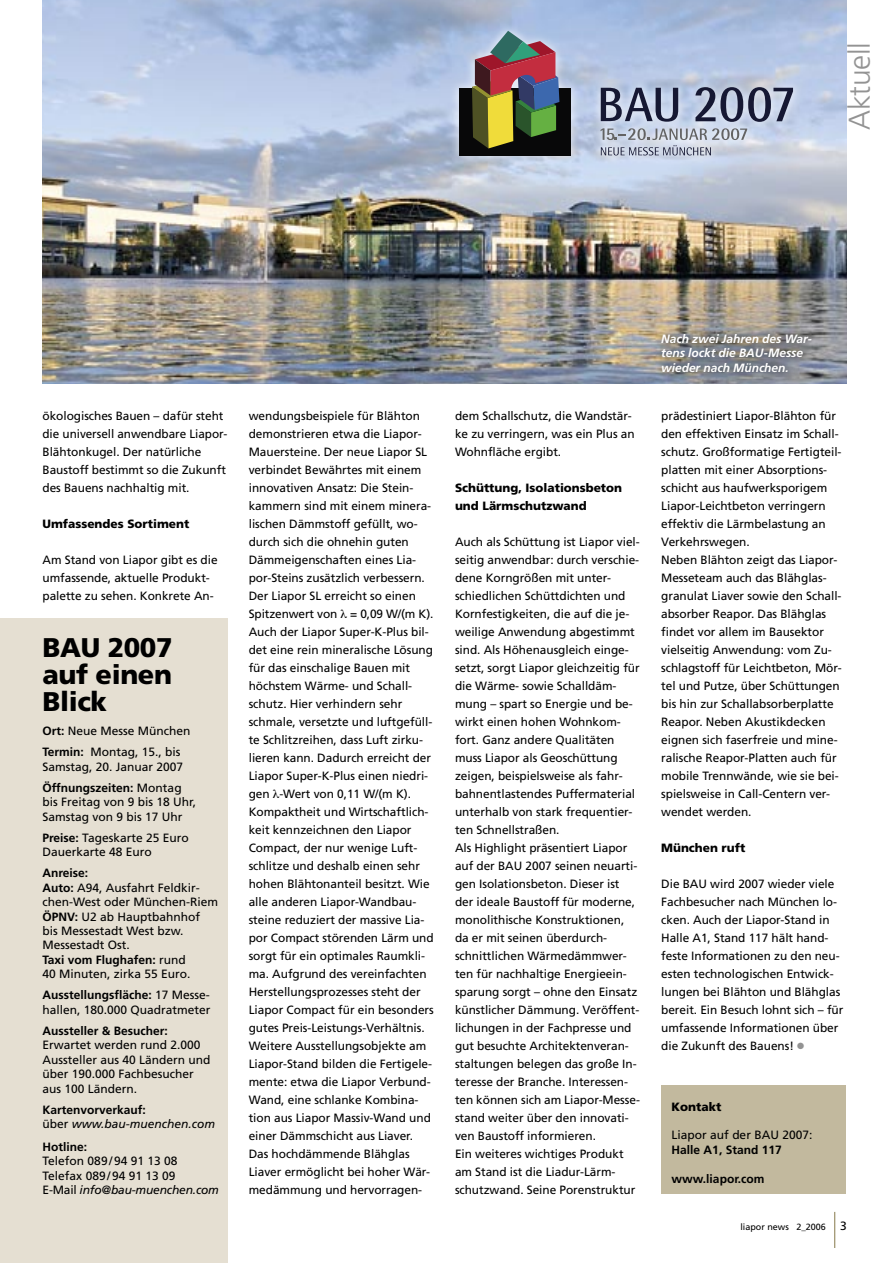
<style>
.page{position:relative;width:893px;height:1263px;background:#fff}
.page>*{position:absolute;margin:0;border:0;box-sizing:border-box;transform-origin:0 0}
.t1{font:300 30px "Frutiger";letter-spacing:-.015em;color:#939393}
.t2{font:900 27px/27px "Frutiger";letter-spacing:-.015em;color:#000;text-align:justify}
.t3{font:12px/18px "Frutiger";letter-spacing:-.005em;color:#000}
.t4{font:900 12px/18px "Frutiger";color:#000}
.t5{font:italic 700 12px/14.4px "Frutiger";letter-spacing:-.005em;color:#fff}
.t6{font:700 12px "Frutiger";color:#000}
.t7{font:italic 12px/14.4px "Frutiger";color:#000}
.t8{font:9px "Frutiger";color:#000}
.s1{font-weight:700}
.s2{font-weight:700;font-style:normal}
.s3{font-style:normal}
.s4{font-style:italic}
.s5{color:#939393}
.s6{font-size:12px}
</style>
<div class="page">
<div style="left:0;top:618px;width:227px;height:645px;background:#e5dfd2"></div>
<hr style="left:834px;top:1212px;width:1px;height:36px;background:#a69c7a">
<div style="left:661px;top:1086px;width:185px;height:108px;background:#c2b99e"></div>
<img style="left:43px;top:0;width:803px;height:384px">
<svg style="left:651px;top:324px;width:169px;height:58px;background:#848485"></svg>
<div style="left:447px;top:20px;width:358px;height:148px;background:#fff;opacity:.75"></div>
<div style="left:459px;top:88px;width:112px;height:67px;background:#080809"></div>
<svg style="left:472px;top:31px;width:87px;height:117px;background:#796c58"></svg>
<svg style="left:600px;top:128px;width:147px;height:27px;background:#b7bdca"></svg>
<svg style="left:601px;top:88px;width:77px;height:34px;background:#80879e"></svg>
<svg style="left:695px;top:87px;width:98px;height:35px;background:#868da3"></svg>
<h1 class="t1" style="left:842px;top:130px;width:89px;rotate:-90deg">Aktuell</h1>
<p class="t3" style="left:43px;top:407px;width:186px">ökologisches Bauen – dafür steht die universell anwendbare Liapor-<br>Blähtonkugel. Der natürliche<br>Baustoff bestimmt so die Zukunft des Bauens nachhaltig mit.</p>
<p class="t4" style="left:43px;top:514px;width:148px">Umfassendes Sortiment</p>
<p class="t3" style="left:43px;top:551px;width:177px">Am Stand von Liapor gibt es die umfassende, aktuelle Produkt&shy;palette zu sehen. Konkrete An-</p>
<h2 class="t2" style="left:43px;top:633px;width:132px">BAU 2007 auf einen Blick</h2>
<p class="t3" style="left:43px;top:720px;width:150px;line-height:21.1px"><span class="s1">Ort:</span> Neue Messe München<br><span class="s1">Termin:</span> Montag, 15., bis</p>
<p class="t3" style="left:43px;top:756px;width:142px;line-height:21.1px">Samstag, 20. Januar 2007<br><span class="s1">Öffnungszeiten:</span> Montag</p>
<p class="t3" style="left:43px;top:795px;width:155px;line-height:14.4px">bis Freitag von 9 bis 18 Uhr,<br>Samstag von 9 bis 17 Uhr</p>
<p class="t3" style="left:43px;top:830px;width:148px;line-height:14.4px"><span class="s1">Preise:</span> Tageskarte 25 Euro<br>Dauerkarte 48 Euro</p>
<p class="t3" style="left:43px;top:866px;width:177px;line-height:14.4px"><span class="s1">Anreise:<br>Auto:</span> A94, Ausfahrt Feldkir&shy;chen-West oder München-Riem<br><span class="s1">ÖPNV:</span> U2 ab Hauptbahnhof bis Messestadt West bzw.<br>Messestadt Ost.<br><span class="s1">Taxi vom Flughafen:</span> rund<br>40 Minuten, zirka 55 Euro.</p>
<p class="t3" style="left:43px;top:988px;width:170px;line-height:14.4px"><span class="s1">Ausstellungsfläche:</span> 17 Messe&shy;hallen, 180.000 Quadratmeter</p>
<p class="t6" style="left:43px;top:1024px;width:127px">Aussteller &amp; Besucher:</p>
<p class="t3" style="left:43px;top:1038px;width:170px;line-height:14.4px">Erwartet werden rund 2.000<br>Aussteller aus 40 Ländern und über 190.000 Fachbesucher aus 100 Ländern.</p>
<p class="t7" style="left:43px;top:1102px;width:174px"><span class="s2">Kartenvorverkauf:<br></span><span class="s3">über</span> www.bau-muenchen.com</p>
<p class="t6" style="left:43px;top:1139px;width:46px">Hotline:</p>
<p class="t3" style="left:43px;top:1154px;width:178px;line-height:14.4px">Telefon 089 / 94 91 13 08<br>Telefax 089 / 94 91 13 09<br>E-Mail <span class="s4">info@bau-muenchen.com</span></p>
<p class="t3" style="left:249px;top:407px;width:186px">wendungsbeispiele für Blähton demonstrieren etwa die Liapor-<br>Mauersteine. Der neue Liapor SL verbindet Bewährtes mit einem innovativen Ansatz: Die Stein&shy;kammern sind mit einem minera&shy;lischen Dämmstoff gefüllt, wo&shy;durch sich die ohnehin guten<br>Dämmeigenschaften eines Lia&shy;por-Steins zusätzlich verbessern.<br>Der Liapor SL erreicht so einen<br>Spitzenwert von = 0,09 W/(m K).<br>Auch der Liapor Super-K-Plus bil&shy;det eine rein mineralische Lösung für das einschalige Bauen mit höchstem Wärme- und Schall&shy;schutz. Hier verhindern sehr schmale, versetzte und luftgefüll&shy;te Schlitzreihen, dass Luft zirku&shy;lieren kann. Dadurch erreicht der<br>Liapor Super-K-Plus einen niedri&shy;gen -Wert von 0,11 W/(m K).<br>Kompaktheit und Wirtschaftlich&shy;keit kennzeichnen den Liapor<br>Compact, der nur wenige Luft&shy;schlitze und deshalb einen sehr hohen Blähtonanteil besitzt. Wie alle anderen Liapor-Wandbau&shy;steine reduziert der massive Lia&shy;por Compact störenden Lärm und sorgt für ein optimales Raumkli&shy;ma. Aufgrund des vereinfachten<br>Herstellungsprozesses steht der<br>Liapor Compact für ein besonders gutes Preis-Leistungs-Verhältnis.<br>Weitere Ausstellungsobjekte am<br>Liapor-Stand bilden die Fertigele&shy;mente: etwa die Liapor Verbund-<br>Wand, eine schlanke Kombina&shy;tion aus Liapor Massiv-Wand und einer Dämmschicht aus Liaver.<br>Das hochdämmende Blähglas<br>Liaver ermöglicht bei hoher Wär&shy;medämmung und hervorragen-</p>
<p class="t3" style="left:455px;top:407px;width:181px">dem Schallschutz, die Wandstär&shy;ke zu verringern, was ein Plus an<br>Wohnfläche ergibt.</p>
<p class="t4" style="left:455px;top:478px;width:169px">Schüttung, Isolationsbeton und Lärmschutzwand</p>
<p class="t3" style="left:455px;top:533px;width:186px">Auch als Schüttung ist Liapor viel&shy;seitig anwendbar: durch verschie&shy;dene Korngrößen mit unter&shy;schiedlichen Schüttdichten und<br>Kornfestigkeiten, die auf die je&shy;weilige Anwendung abgestimmt sind. Als Höhenausgleich einge&shy;setzt, sorgt Liapor gleichzeitig für die Wärme- sowie Schalldäm&shy;mung – spart so Energie und be&shy;wirkt einen hohen Wohnkom&shy;fort. Ganz andere Qualitäten muss Liapor als Geoschüttung zeigen, beispielsweise als fahr&shy;bahnentlastendes Puffermaterial unterhalb von stark frequentier&shy;ten Schnellstraßen.<br>Als Highlight präsentiert Liapor auf der BAU 2007 seinen neuarti&shy;gen Isolationsbeton. Dieser ist der ideale Baustoff für moderne, monolithische Konstruktionen, da er mit seinen überdurch&shy;schnittlichen Wärmedämmwer&shy;ten für nachhaltige Energieein&shy;sparung sorgt – ohne den Einsatz künstlicher Dämmung. Veröffent&shy;lichungen in der Fachpresse und gut besuchte Architektenveran&shy;staltungen belegen das große In&shy;teresse der Branche. Interessen&shy;ten können sich am Liapor-Messe&shy;stand weiter über den innovati&shy;ven Baustoff informieren.<br>Ein weiteres wichtiges Produkt am Stand ist die Liadur-Lärm&shy;schutzwand. Seine Porenstruktur</p>
<p class="t5" style="left:661px;top:331px;width:152px">Nach zwei Jahren des War&shy;tens lockt die BAU-Messe wieder nach München.</p>
<p class="t3" style="left:661px;top:407px;width:182px">prädestiniert Liapor-Blähton für den effektiven Einsatz im Schall&shy;schutz. Großformatige Fertigteil&shy;platten mit einer Absorptions&shy;schicht aus haufwerksporigem<br>Liapor-Leichtbeton verringern effektiv die Lärmbelastung an<br>Verkehrswegen.<br>Neben Blähton zeigt das Liapor-<br>Messeteam auch das Blähglas&shy;granulat Liaver sowie den Schall&shy;absorber Reapor. Das Blähglas findet vor allem im Bausektor vielseitig Anwendung: vom Zu&shy;schlagstoff für Leichtbeton, Mör&shy;tel und Putze, über Schüttungen bis hin zur Schallabsorberplatte<br>Reapor. Neben Akustikdecken eignen sich faserfreie und mine&shy;ralische Reapor-Platten auch für mobile Trennwände, wie sie bei&shy;spielsweise in Call-Centern ver&shy;wendet werden.</p>
<p class="t4" style="left:661px;top:838px;width:86px">München ruft</p>
<p class="t3" style="left:661px;top:875px;width:184px">Die BAU wird 2007 wieder viele<br>Fachbesucher nach München lo&shy;cken. Auch der Liapor-Stand in<br>Halle A1, Stand 117 hält hand&shy;feste Informationen zu den neu&shy;esten technologischen Entwick&shy;lungen bei Blähton und Blähglas bereit. Ein Besuch lohnt sich – für umfassende Informationen über die Zukunft des Bauens! <span class="s5">●</span></p>
<p class="t4" style="left:672px;top:1097px;width:52px">Kontakt</p>
<p class="t3" style="left:672px;top:1126px;width:142px">Liapor auf der BAU 2007:</p>
<p class="t6" style="left:672px;top:1142px;width:112px">Halle A1, Stand 117</p>
<p class="t6" style="left:672px;top:1171px;width:94px">www.liapor.com</p>
<p class="t8" style="left:740px;top:1221px;width:108px">liapor news 2_2006 <span class="s6">3</span></p>
</div>
